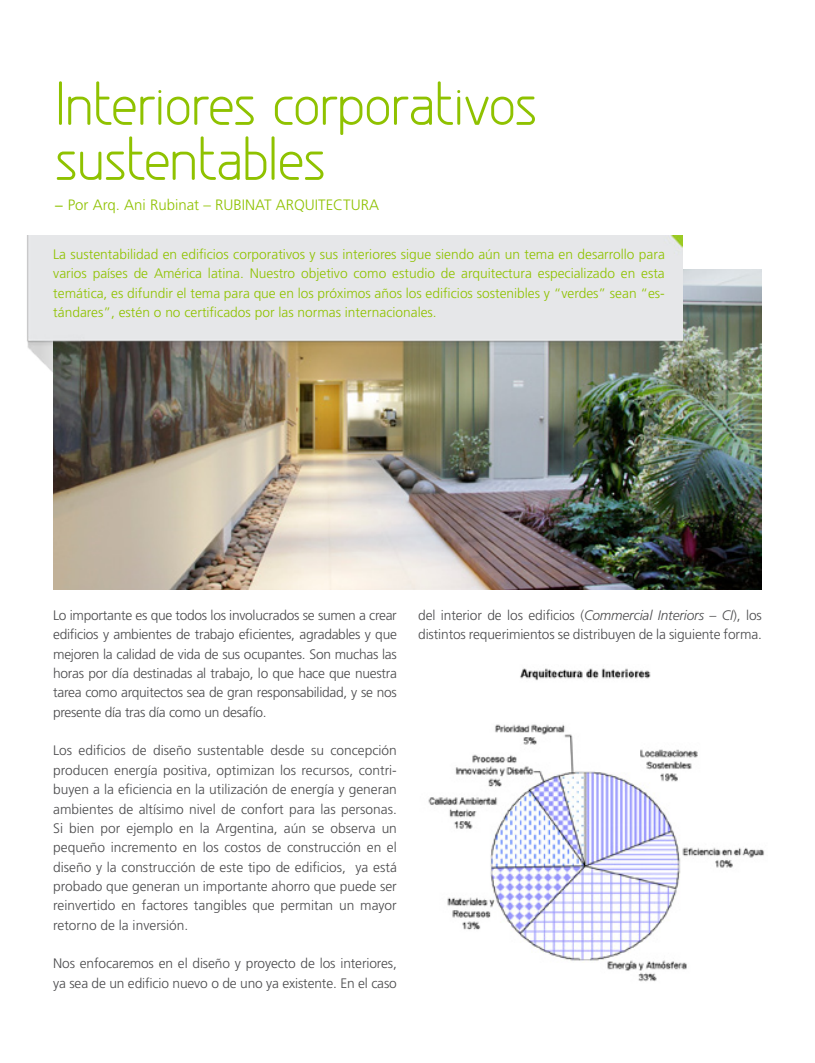
<style>
.page{position:relative;width:815px;height:1063px;background:#fff}
.page>*{position:absolute;margin:0;border:0;box-sizing:border-box;transform-origin:0 0}
.t1{font:57.5px/55px "Greyscale Basic";letter-spacing:-.03em;color:#8fc200}
.t2{font:300 15px "Frutiger LT Std";color:#8fc200}
.t3{font:300 13.75px/19.4px "Frutiger LT Std";letter-spacing:-.01em;color:#4b4b4d;text-align:justify}
.t4{font:300 13.75px/19.4px "Frutiger LT Std";color:#8fc200;text-align:justify}
.s1{font-style:italic}
</style>
<div class="page">
<img style="left:53px;top:269px;width:709px;height:321px">
<img style="left:428px;top:668px;width:336px;height:314px">
<img style="left:27px;top:236px;width:655px;height:145px">
<h1 class="t1" style="left:55px;top:75px;width:484px">Interiores corporativos sustentables</h1>
<p class="t2" style="left:55px;top:196px;width:326px">− Por Arq. Ani Rubinat – RUBINAT ARQUITECTURA</p>
<p class="t4" style="left:53px;top:245px;width:613px">La sustentabilidad en edificios corporativos y sus interiores sigue siendo aún un tema en desarrollo para varios países de América latina. Nuestro objetivo como estudio de arquitectura especializado en esta temática, es difundir el tema para que en los próximos años los edificios sostenibles y “verdes” sean “es&shy;tándares”, estén o no certificados por las normas internacionales.</p>
<p class="t3" style="left:53px;top:606px;width:345px">Lo importante es que todos los involucrados se sumen a crear edificios y ambientes de trabajo eficientes, agradables y que mejoren la calidad de vida de sus ocupantes. Son muchas las horas por día destinadas al trabajo, lo que hace que nuestra tarea como arquitectos sea de gran responsabilidad, y se nos presente día tras día como un desafío.</p>
<p class="t3" style="left:53px;top:741px;width:345px">Los edificios de diseño sustentable desde su concepción producen energía positiva, optimizan los recursos, contri&shy;buyen a la eficiencia en la utilización de energía y generan ambientes de altísimo nivel de confort para las personas.<br>Si bien por ejemplo en la Argentina, aún se observa un pequeño incremento en los costos de construcción en el diseño y la construcción de este tipo de edificios, ya está probado que generan un importante ahorro que puede ser reinvertido en factores tangibles que permitan un mayor retorno de la inversión.</p>
<p class="t3" style="left:53px;top:954px;width:345px">Nos enfocaremos en el diseño y proyecto de los interiores, ya sea de un edificio nuevo o de uno ya existente. En el caso</p>
<p class="t3" style="left:418px;top:606px;width:345px">del interior de los edificios (<span class="s1">Commercial Interiors – CI</span>), los distintos requerimientos se distribuyen de la siguiente forma.</p>
</div>
